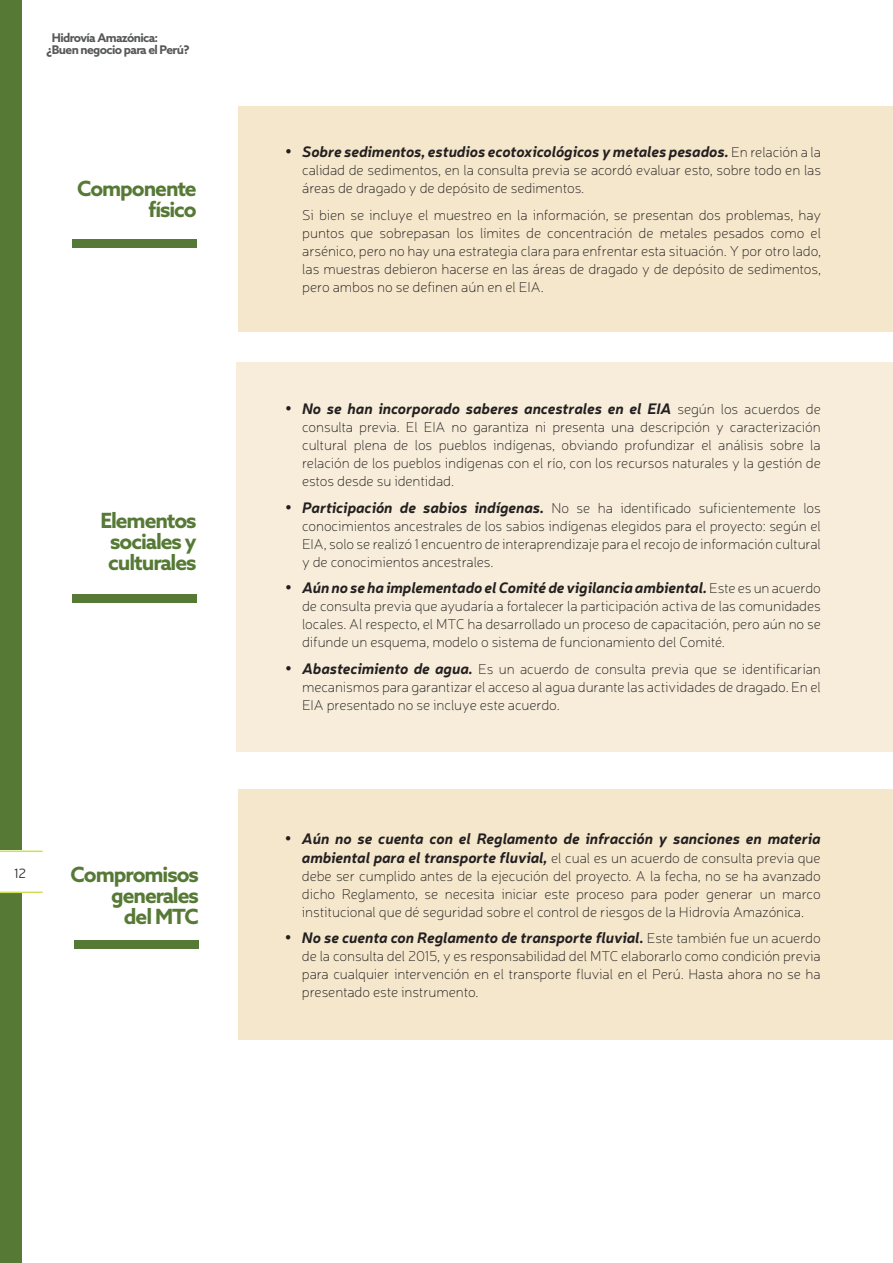
<style>
.page{position:relative;width:893px;height:1263px;background:#fff}
.page>*{position:absolute;margin:0;border:0;box-sizing:border-box;transform-origin:0 0}
.t1{font:700 21px/21px "Azo Sans";letter-spacing:-.05em;color:#567a36;text-align:right}
.t2{font:italic 700 15px "Neris";letter-spacing:-.005em;color:#231f20}
.t3{font:100 14.4px/18px "Neris";letter-spacing:-.005em;color:#231f20;text-align:justify}
.t4{font:300 13.5px "Neris";color:#231f20}
.t5{font:700 12px "Azo Sans";letter-spacing:-.05em;color:#57585a}
.s1{font-weight:100;font-style:normal;font-size:14.4px}
.s2{font-weight:700;font-style:italic;font-size:15px}
</style>
<div class="page">
<div style="left:238px;top:789px;width:655px;height:251px;background:#f5e7cb"></div>
<div style="left:0;top:0;width:21px;height:1263px;background:#567a36"></div>
<div style="left:237px;top:362px;width:656px;height:390px;background:#f7edda"></div>
<div style="left:238px;top:106px;width:655px;height:226px;background:#f5e7cb"></div>
<div style="left:74px;top:941px;width:125px;height:8px;background:#567a36"></div>
<div style="left:72px;top:594px;width:125px;height:9px;background:#567a36"></div>
<div style="left:72px;top:239px;width:125px;height:9px;background:#567a36"></div>
<div style="left:0;top:850px;width:43px;height:43px;background:#fff"></div>
<hr style="left:0;top:850px;width:43px;height:2px;background:#cfde55">
<hr style="left:0;top:891px;width:43px;height:2px;background:#cfde55">
<p class="t5" style="left:52px;top:30px;width:108px">Hidrovía Amazónica:</p>
<p class="t5" style="left:46px;top:41px;width:145px">¿Buen negocio para el Perú?</p>
<h1 class="t1" style="left:77px;top:177px;width:121px">Componente físico</h1>
<h1 class="t1" style="left:100px;top:509px;width:98px;text-align:center">Elementos sociales y culturales</h1>
<p class="t4" style="left:14px;top:865px;width:14px">12</p>
<h1 class="t1" style="left:71px;top:863px;width:130px">Compromisos generales<br>del MTC</h1>
<p class="t2" style="left:285px;top:141px;width:537px">• Sobre sedimentos, estudios ecotoxicológicos y metales pesados. <span class="s1">En relación a la</span></p>
<p class="t3" style="left:302px;top:161px;width:520px">calidad de sedimentos, en la consulta previa se acordó evaluar esto, sobre todo en las áreas de dragado y de depósito de sedimentos.</p>
<p class="t3" style="left:302px;top:206px;width:520px">Si bien se incluye el muestreo en la información, se presentan dos problemas, hay puntos que sobrepasan los límites de concentración de metales pesados como el arsénico, pero no hay una estrategia clara para enfrentar esta situación. Y por otro lado, las muestras debieron hacerse en las áreas de dragado y de depósito de sedimentos, pero ambos no se definen aún en el EIA.</p>
<p class="t2" style="left:285px;top:398px;width:537px">• No se han incorporado saberes ancestrales en el EIA <span class="s1">según los acuerdos de</span></p>
<p class="t3" style="left:302px;top:418px;width:520px">consulta previa. El EIA no garantiza ni presenta una descripción y caracterización cultural plena de los pueblos indígenas, obviando profundizar el análisis sobre la relación de los pueblos indígenas con el río, con los recursos naturales y la gestión de estos desde su identidad.</p>
<p class="t3" style="left:302px;top:499px;width:520px;text-indent:-17px">• <span class="s2">Participación de sabios indígenas.</span> No se ha identificado suficientemente los conocimientos ancestrales de los sabios indígenas elegidos para el proyecto: según el EIA, solo se realizó 1 encuentro de interaprendizaje para el recojo de información cultural y de conocimientos ancestrales.</p>
<p class="t2" style="left:285px;top:577px;width:537px">• Aún no se ha implementado el Comité de vigilancia ambiental. <span class="s1">Este es un acuerdo</span></p>
<p class="t3" style="left:302px;top:597px;width:520px">de consulta previa que ayudaría a fortalecer la participación activa de las comunidades locales. Al respecto, el MTC ha desarrollado un proceso de capacitación, pero aún no se difunde un esquema, modelo o sistema de funcionamiento del Comité.</p>
<p class="t3" style="left:302px;top:660px;width:520px;text-indent:-17px">• <span class="s2">Abastecimiento de agua.</span> Es un acuerdo de consulta previa que se identificarían mecanismos para garantizar el acceso al agua durante las actividades de dragado. En el EIA presentado no se incluye este acuerdo.</p>
<p class="t2" style="left:285px;top:828px;width:537px">• Aún no se cuenta con el Reglamento de infracción y sanciones en materia</p>
<p class="t3" style="left:302px;top:848px;width:520px"><span class="s2">ambiental para el transporte fluvial,</span> el cual es un acuerdo de consulta previa que debe ser cumplido antes de la ejecución del proyecto. A la fecha, no se ha avanzado dicho Reglamento, se necesita iniciar este proceso para poder generar un marco institucional que dé seguridad sobre el control de riesgos de la Hidrovía Amazónica.</p>
<p class="t2" style="left:285px;top:927px;width:537px">• No se cuenta con Reglamento de transporte fluvial. <span class="s1">Este también fue un acuerdo</span></p>
<p class="t3" style="left:302px;top:947px;width:520px">de la consulta del 2015, y es responsabilidad del MTC elaborarlo como condición previa para cualquier intervención en el transporte fluvial en el Perú. Hasta ahora no se ha presentado este instrumento.</p>
</div>
